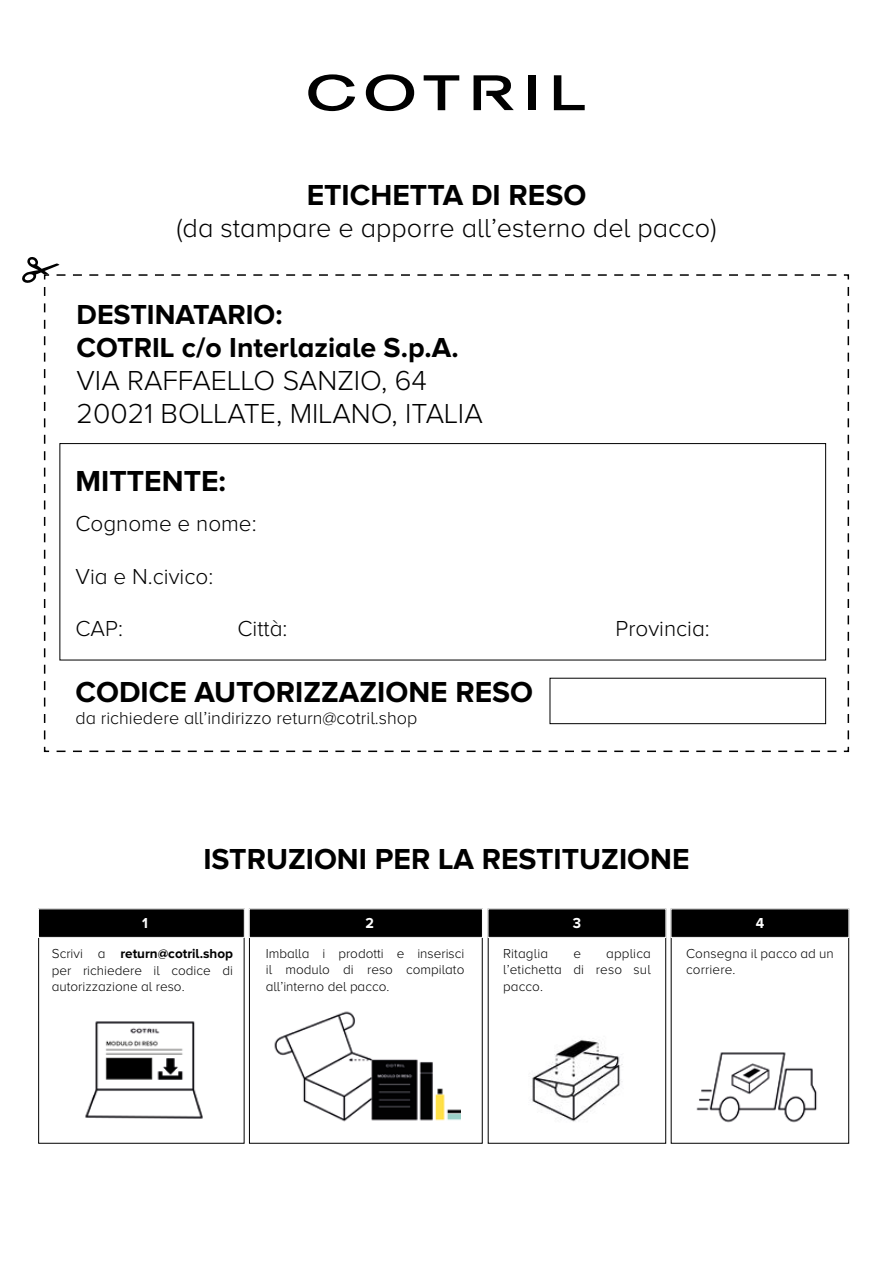
<style>
.page{position:relative;width:893px;height:1263px;background:#fff}
.page>*{position:absolute;margin:0;border:0;box-sizing:border-box;transform-origin:0 0}
.t1{font:700 30px "Proxima Nova A";color:#000}
.t2{font:300 28.5px/33px "Proxima Nova A";color:#000}
.t3{font:700 28.5px/33px "Proxima Nova A";color:#000}
.t4{font:300 27px "Proxima Nova A";color:#000}
.t5{font:300 22.5px "Proxima Nova A";color:#000}
.t6{font:300 18px "Proxima Nova A";color:#000}
.t7{font:700 15px "Proxima Nova A";color:#fff;scale:.94 1}
.t8{font:300 13.5px/16.5px "Proxima Nova A";color:#000;text-align:justify}
.s1{font-weight:700}
</style>
<div class="page">
<svg style="left:474px;top:75px;width:40px;height:35px"></svg>
<svg style="left:424px;top:75px;width:35px;height:35px"></svg>
<div style="left:528px;top:75px;width:7px;height:35px;background:#000"></div>
<svg style="left:554px;top:75px;width:31px;height:35px"></svg>
<svg style="left:366px;top:74px;width:48px;height:37px"></svg>
<svg style="left:308px;top:74px;width:47px;height:37px"></svg>
<svg style="left:43px;top:274px;width:807px;height:479px"></svg>
<img style="left:85px;top:1021px;width:118px;height:98px">
<img style="left:274px;top:1011px;width:186px;height:111px">
<img style="left:531px;top:1038px;width:92px;height:84px">
<img style="left:696px;top:1052px;width:121px;height:71px">
<div style="left:249px;top:909px;width:234px;height:234px;border:1px solid #000"></div>
<div style="left:38px;top:909px;width:206px;height:234px;border:1px solid #000"></div>
<div style="left:488px;top:909px;width:178px;height:234px;border:1px solid #000"></div>
<div style="left:671px;top:909px;width:178px;height:234px;border:1px solid #000"></div>
<div style="left:38px;top:909px;width:206px;height:28px;background:#000"></div>
<div style="left:249px;top:909px;width:233px;height:28px;background:#000"></div>
<div style="left:488px;top:909px;width:178px;height:28px;background:#000"></div>
<div style="left:671px;top:909px;width:178px;height:28px;background:#000"></div>
<svg style="left:22px;top:257px;width:814px;height:486px"></svg>
<div style="left:550px;top:678px;width:276px;height:46px;border:1px solid #000"></div>
<h1 class="t1" style="left:307px;top:178px;width:281px">ETICHETTA DI RESO</h1>
<h3 class="t4" style="left:176px;top:217px;width:541px">(da stampare e apporre all’esterno del pacco)</h3>
<h2 class="t3" style="left:77px;top:298px;width:384px">DESTINATARIO:<br>COTRIL c/o Interlaziale S.p.A.</h2>
<h2 class="t2" style="left:77px;top:366px;width:408px">VIA RAFFAELLO SANZIO, 64<br>20021 BOLLATE, MILANO, ITALIA</h2>
<h1 class="t1" style="left:76px;top:465px;width:152px">MITTENTE:</h1>
<h3 class="t5" style="left:76px;top:514px;width:183px">Cognome e nome:</h3>
<h3 class="t5" style="left:76px;top:567px;width:139px">Via e N.civico:</h3>
<h3 class="t5" style="left:76px;top:619px;width:49px">CAP:</h3>
<h3 class="t5" style="left:238px;top:619px;width:52px">Città:</h3>
<h3 class="t5" style="left:616px;top:619px;width:96px">Provincia:</h3>
<h1 class="t1" style="left:76px;top:675px;width:459px">CODICE AUTORIZZAZIONE RESO</h1>
<h3 class="t6" style="left:76px;top:710px;width:343px">da richiedere all’indirizzo return@cotril.shop</h3>
<h1 class="t1" style="left:203px;top:843px;width:488px">ISTRUZIONI PER LA RESTITUZIONE</h1>
<p class="t7" style="left:142px;top:915px;width:8px">1</p>
<p class="t7" style="left:365px;top:915px;width:11px">2</p>
<p class="t7" style="left:573px;top:915px;width:10px">3</p>
<p class="t7" style="left:756px;top:915px;width:10px">4</p>
<p class="t8" style="left:52px;top:946px;width:183px">Scrivi a <span class="s1">return@cotril.shop </span>per richiedere il codice di autorizzazione al reso.</p>
<p class="t8" style="left:266px;top:946px;width:200px">Imballa i prodotti e inserisci il modulo di reso compilato all’interno del pacco.</p>
<p class="t8" style="left:503px;top:946px;width:47px">Ritaglia</p>
<p class="t8" style="left:573px;top:946px;width:9px">e</p>
<p class="t8" style="left:503px;top:946px;width:149px;text-indent:103px">applica l’etichetta di reso sul pacco.</p>
<p class="t8" style="left:686px;top:946px;width:149px">Consegna il pacco ad un corriere.</p>
</div>
